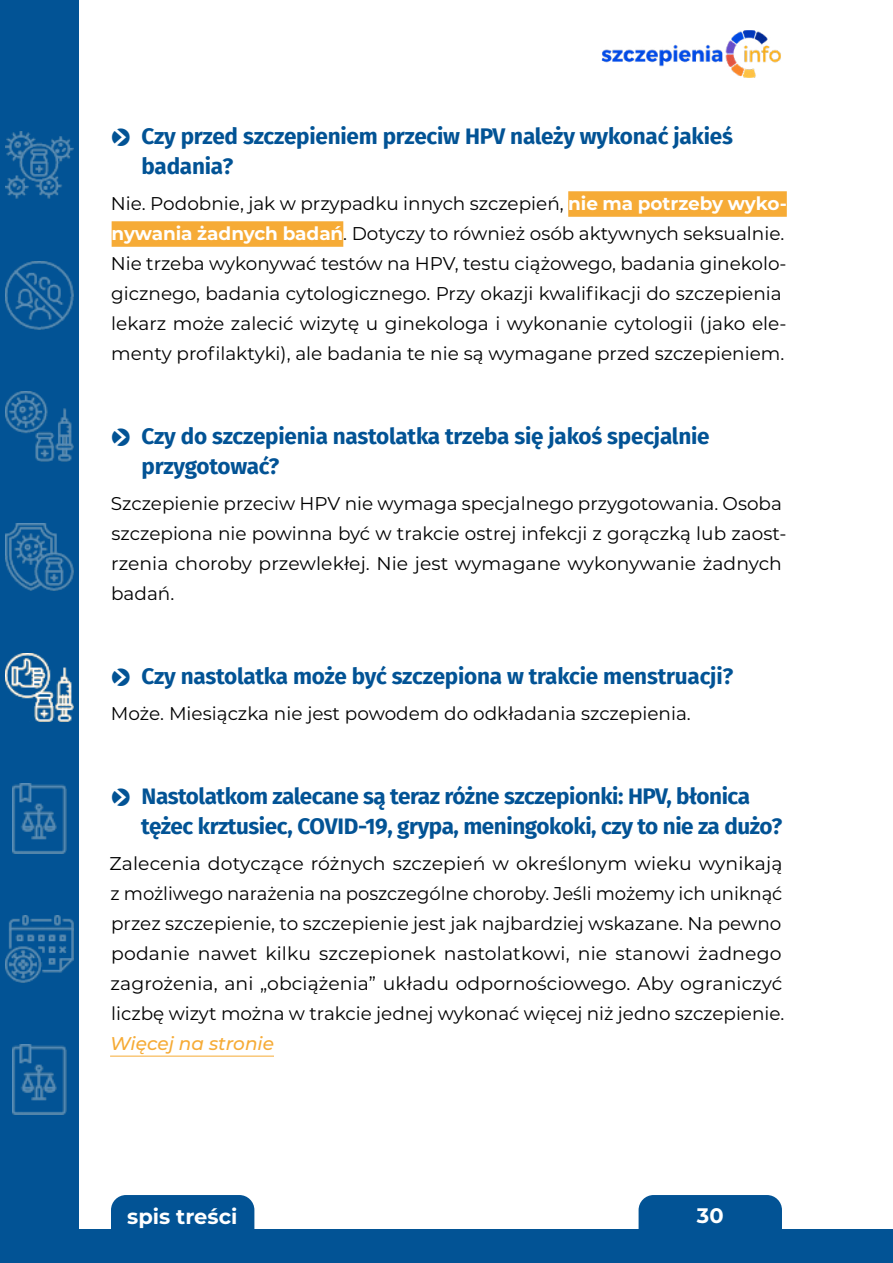
<style>
.page{position:relative;width:893px;height:1263px;background:#fff}
.page>*{position:absolute;margin:0;border:0;box-sizing:border-box;transform-origin:0 0}
.t1{font:700 22.5px/30px "Fira Sans";letter-spacing:-.02em;color:#025395}
.t2{font:700 21px "Montserrat";color:#fff}
.t3{font:18.45px/30px "Montserrat";color:#000}
.t4{font:italic 500 18.45px "Montserrat";color:#f6ab36}
.s1{font-family:"Pointers";font-weight:400}
.s2{font-weight:700;color:#fff}
</style>
<div class="page">
<div style="left:0;top:0;width:79px;height:1260px;background:#025395"></div>
<img style="left:6px;top:131px;width:67px;height:67px">
<img style="left:6px;top:262px;width:67px;height:67px">
<img style="left:6px;top:391px;width:67px;height:70px">
<img style="left:6px;top:654px;width:67px;height:67px">
<img style="left:12px;top:783px;width:54px;height:70px">
<img style="left:6px;top:915px;width:67px;height:67px">
<img style="left:12px;top:1044px;width:54px;height:70px">
<img style="left:6px;top:523px;width:67px;height:67px">
<div style="left:568px;top:191px;width:219px;height:26px;background:#f6ab36"></div>
<div style="left:112px;top:221px;width:231px;height:26px;background:#f6ab36"></div>
<hr style="left:110px;top:1056px;width:164px;height:1px;background:#f6ab36">
<img style="left:601px;top:31px;width:180px;height:46px">
<div style="left:111px;top:1195px;width:143px;height:60px;background:#025395;border-radius:15px"></div>
<div style="left:639px;top:1195px;width:143px;height:68px;background:#025395;border-radius:15px"></div>
<div style="left:0;top:1230px;width:893px;height:33px;background:#025395"></div>
<p class="t1" style="left:142px;top:120px;width:593px;text-indent:-30px"><span class="s1">O</span> Czy przed szczepieniem przeciw HPV należy wykonać jakieś badania?</p>
<p class="t3" style="left:111px;top:188px;width:677px">Nie. Podobnie, jak w przypadku innych szczepień, <span class="s2">nie ma potrzeby wyko&shy;nywania żadnych badań</span>. Dotyczy to również osób aktywnych seksualnie.<br>Nie trzeba wykonywać testów na HPV, testu ciążowego, badania ginekolo&shy;gicznego, badania cytologicznego. Przy okazji kwalifikacji do szczepienia lekarz może zalecić wizytę u ginekologa i wykonanie cytologii (jako ele&shy;menty profilaktyki), ale badania te nie są wymagane przed szczepieniem.</p>
<p class="t1" style="left:142px;top:420px;width:569px;text-indent:-30px"><span class="s1">O</span> Czy do szczepienia nastolatka trzeba się jakoś specjalnie przygotować?</p>
<p class="t3" style="left:111px;top:488px;width:677px">Szczepienie przeciw HPV nie wymaga specjalnego przygotowania. Osoba szczepiona nie powinna być w trakcie ostrej infekcji z gorączką lub zaost&shy;rzenia choroby przewlekłej. Nie jest wymagane wykonywanie żadnych badań.</p>
<p class="t1" style="left:112px;top:660px;width:623px"><span class="s1">O</span> Czy nastolatka może być szczepiona w trakcie menstruacji?</p>
<p class="t3" style="left:111px;top:698px;width:581px">Może. Miesiączka nie jest powodem do odkładania szczepienia.</p>
<p class="t1" style="left:141px;top:780px;width:642px;text-indent:-29px"><span class="s1">O</span> Nastolatkom zalecane są teraz różne szczepionki: HPV, błonica tężec krztusiec, COVID-19, grypa, meningokoki, czy to nie za dużo?</p>
<p class="t3" style="left:110px;top:848px;width:676px">Zalecenia dotyczące różnych szczepień w określonym wieku wynikają z możliwego narażenia na poszczególne choroby. Jeśli możemy ich uniknąć przez szczepienie, to szczepienie jest jak najbardziej wskazane. Na pewno podanie nawet kilku szczepionek nastolatkowi, nie stanowi żadnego zagrożenia, ani „obciążenia” układu odpornościowego. Aby ograniczyć liczbę wizyt można w trakcie jednej wykonać więcej niż jedno szczepienie.</p>
<p class="t4" style="left:110px;top:1031px;width:165px">Więcej na stronie</p>
<p class="t2" style="left:127px;top:1202px;width:112px">spis treści</p>
<p class="t2" style="left:697px;top:1200px;width:28px">30</p>
</div>
